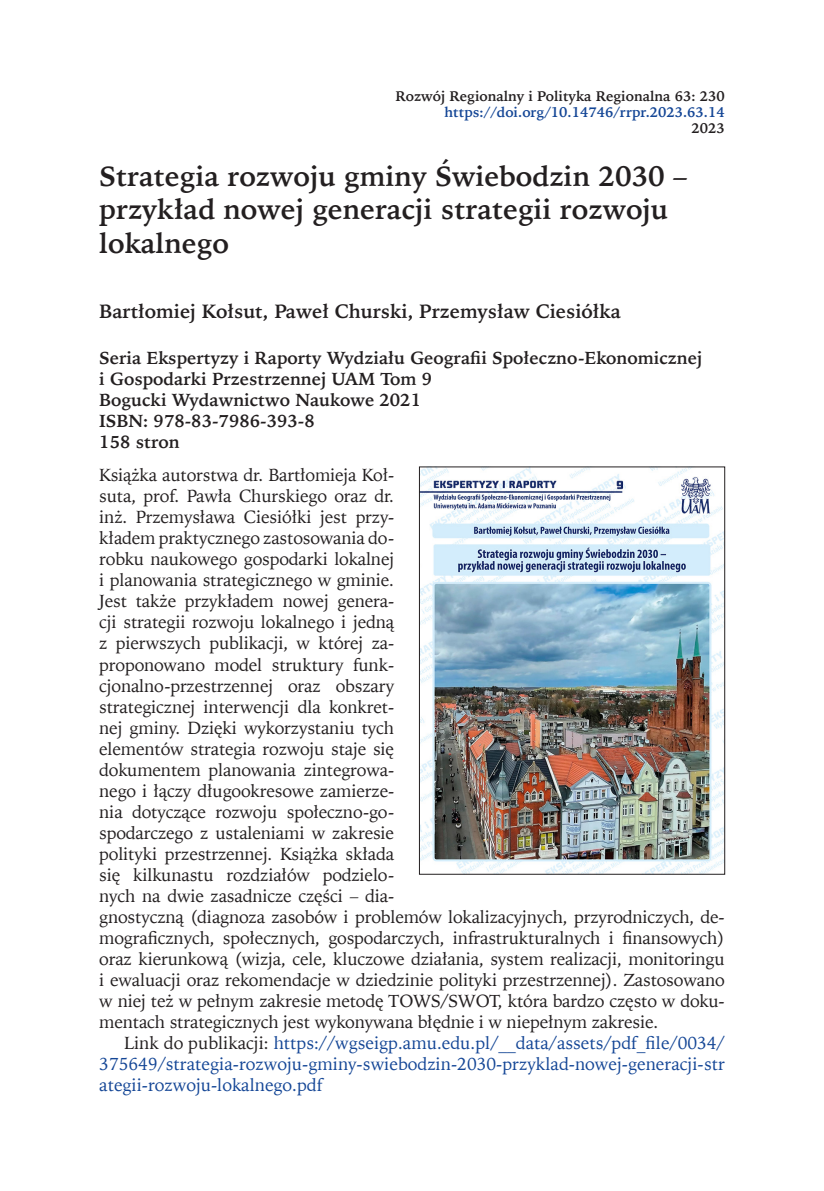
<style>
.page{position:relative;width:824px;height:1191px;background:#fff}
.page>*{position:absolute;margin:0;border:0;box-sizing:border-box;transform-origin:0 0}
.t1{font:700 28px/33.6px "Iowan Old St EU";color:#231f20}
.t2{font:700 19.25px "Iowan Old St EU";color:#231f20}
.t3{font:17.5px/21px "Iowan Old St EU";letter-spacing:-.01em;color:#231f20}
.t4{font:17.5px/21px "Iowan Old St EU";color:#144696;text-align:justify}
.t5{font:700 17.5px/21px "Iowan Old St EU";color:#231f20}
.Winieta{font:700 14px "Iowan Old St EU";color:#231f20}
.Winieta-2{font:700 14px "Iowan Old St EU";color:#144696}
.s1{color:#231f20}
</style>
<div class="page">
<img style="left:421px;top:468px;width:302px;height:404px">
<div style="left:419px;top:466px;width:306px;height:408px;border:1px solid #231f20"></div>
<p class="Winieta" style="left:395px;top:87px;width:331px">Rozwój Regionalny i Polityka Regionalna 63: 230</p>
<p class="Winieta-2" style="left:444px;top:103px;width:281px">https://doi.org/10.14746/rrpr.2023.63.14</p>
<p class="Winieta" style="left:691px;top:119px;width:35px">2023</p>
<h1 class="t1" style="left:99px;top:160px;width:589px">Strategia rozwoju gminy Świebodzin 2030 – przykład nowej generacji strategii rozwoju lokalnego</h1>
<p class="t2" style="left:99px;top:299px;width:523px">Bartłomiej Kołsut, Paweł Churski, Przemysław Ciesiółka</p>
<p class="t5" style="left:99px;top:348px;width:604px">Seria Ekspertyzy i Raporty Wydziału Geografii Społeczno-Ekonomicznej i Gospodarki Przestrzennej UAM Tom 9<br>Bogucki Wydawnictwo Naukowe 2021<br>ISBN: 978-83-7986-393-8<br>158 stron</p>
<p class="t3" style="left:99px;top:465px;width:627px">Książka autorstwa dr. Bartłomieja Koł-<br>suta, prof. Pawła Churskiego oraz dr.<br>inż. Przemysława Ciesiółki jest przy-<br>kładem praktycznego zastosowania do-<br>robku naukowego gospodarki lokalnej<br>i planowania strategicznego w gminie.<br>Jest także przykładem nowej genera-<br>cji strategii rozwoju lokalnego i jedną<br>z pierwszych publikacji, w której za-<br>proponowano model struktury funk-<br>cjonalno-przestrzennej oraz obszary<br>strategicznej interwencji dla konkret-<br>nej gminy. Dzięki wykorzystaniu tych<br>elementów strategia rozwoju staje się<br>dokumentem planowania zintegrowa-<br>nego i łączy długookresowe zamierze-<br>nia dotyczące rozwoju społeczno-go-<br>spodarczego z ustaleniami w zakresie<br>polityki przestrzennej. Książka składa<br>się kilkunastu rozdziałów podzielo-<br>nych na dwie zasadnicze części – dia-<br>gnostyczną (diagnoza zasobów i problemów lokalizacyjnych, przyrodniczych, de&shy;mograficznych, społecznych, gospodarczych, infrastrukturalnych i finansowych) oraz kierunkową (wizja, cele, kluczowe działania, system realizacji, monitoringu i ewaluacji oraz rekomendacje w dziedzinie polityki przestrzennej). Zastosowano w niej też w pełnym zakresie metodę TOWS/SWOT, która bardzo często w doku&shy;mentach strategicznych jest wykonywana błędnie i w niepełnym zakresie.</p>
<p class="t4" style="left:99px;top:1032px;width:627px;text-indent:25px"><span class="s1">Link do publikacji:</span> https://wgseigp.amu.edu.pl/__data/assets/pdf_file/0034/ 375649/strategia-rozwoju-gminy-swiebodzin-2030-przyklad-nowej-generacji-str ategii-rozwoju-lokalnego.pdf</p>
</div>
